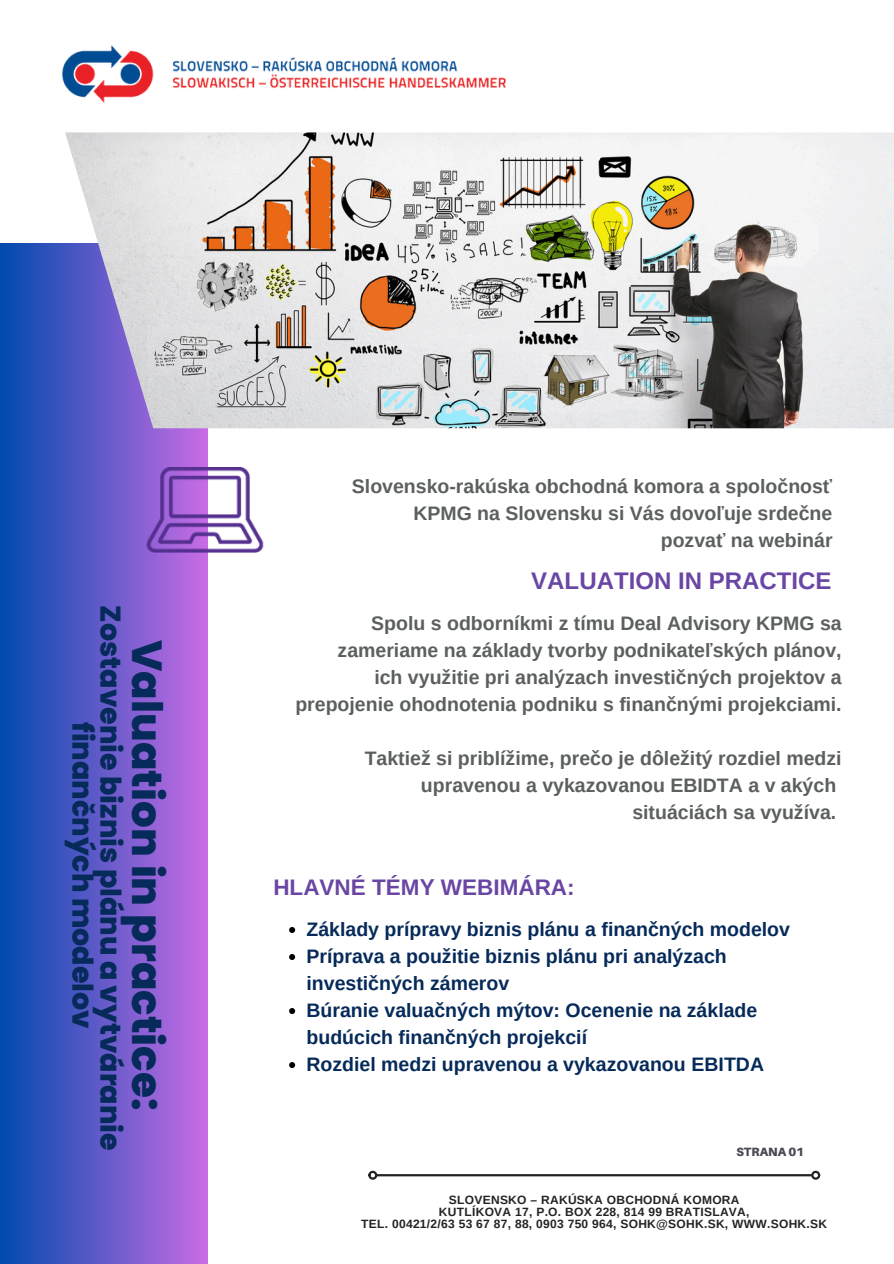
<style>
.page{position:relative;width:894px;height:1264px;background:#fff}
.page>*{position:absolute;margin:0;border:0;box-sizing:border-box;transform-origin:0 0}
.t1{font:800 42px "Poppins";color:#062a59}
.t2{font:800 28.5px/28.2px "Poppins";color:#062a59;text-align:center}
.t3{font:700 24px "Arimo";color:#6a46a4}
.t4{font:700 22.5px "Arimo";color:#6a46a4}
.t5{font:700 19.5px/27px "Arimo";color:#5c5f60;text-align:right}
.t6{font:700 19.5px/27px "Arimo";color:#062a59}
.t7{font:700 12px "Arimo";letter-spacing:.025em;color:#232323}
.t8{font:900 12px "Aileron";color:#4b4953}
</style>
<div class="page">
<div style="left:0;top:0;width:208px;height:1263px;background:linear-gradient(to right,#004aad,#c86ce5)"></div>
<div style="left:0;top:0;width:893px;height:243px;background:#fff"></div>
<hr style="left:376px;top:1174px;width:435px;height:2px;background:#232323">
<div style="left:368px;top:1170px;width:9px;height:9px;border:2px solid #232323;border-radius:50%"></div>
<div style="left:811px;top:1170px;width:9px;height:9px;border:2px solid #232323;border-radius:50%"></div>
<img style="left:62px;top:45px;width:444px;height:58px">
<img style="left:65px;top:132px;width:828px;height:296px">
<img style="left:145px;top:467px;width:119px;height:86px">
<svg style="left:289px;top:927px;width:6px;height:6px"></svg>
<svg style="left:289px;top:954px;width:6px;height:6px"></svg>
<svg style="left:289px;top:1008px;width:6px;height:6px"></svg>
<svg style="left:289px;top:1062px;width:6px;height:6px"></svg>
<p class="t2" style="left:125px;top:605px;width:546px;rotate:90deg">Zostavenie biznis plánu a vytváranie finančných modelov</p>
<p class="t1" style="left:176px;top:640px;width:472px;rotate:90deg">Valuation in practice:</p>
<h2 class="t5" style="left:352px;top:472px;width:482px">Slovensko-rakúska obchodná komora a spoločnosť<br>KPMG na Slovensku si Vás dovoľuje srdečne pozvať na webinár</h2>
<p class="t3" style="left:531px;top:567px;width:301px">VALUATION IN PRACTICE</p>
<p class="t5" style="left:295px;top:610px;width:547px">Spolu s odborníkmi z tímu Deal Advisory KPMG sa zameriame na základy tvorby podnikateľských plánov,<br>ich využitie pri analýzach investičných projektov a prepojenie ohodnotenia podniku s finančnými projekciami.</p>
<p class="t5" style="left:364px;top:745px;width:478px">Taktiež si priblížime, prečo je dôležitý rozdiel medzi upravenou a vykazovanou EBIDTA a v akých situáciách sa využíva.</p>
<p class="t4" style="left:273px;top:875px;width:303px">HLAVNÉ TÉMY WEBIMÁRA:</p>
<p class="t6" style="left:306px;top:915px;width:485px">Základy prípravy biznis plánu a finančných modelov</p>
<p class="t6" style="left:306px;top:942px;width:421px">Príprava a použitie biznis plánu pri analýzach investičných zámerov</p>
<p class="t6" style="left:306px;top:996px;width:459px">Búranie valuačných mýtov: Ocenenie na základe budúcich finančných projekcií<br>Rozdiel medzi upravenou a vykazovanou EBITDA</p>
<h3 class="t8" style="left:736px;top:1144px;width:69px">STRANA 01</h3>
<h3 class="t7" style="left:449px;top:1193px;width:292px">SLOVENSKO – RAKÚSKA OBCHODNÁ KOMORA</h3>
<h2 class="t7" style="left:439px;top:1205px;width:312px">KUTLÍKOVA 17, P.O. BOX 228, 814 99 BRATISLAVA,</h2>
<h3 class="t7" style="left:361px;top:1217px;width:467px">TEL. 00421/2/63 53 67 87, 88, 0903 750 964, SOHK@SOHK.SK, WWW.SOHK.SK</h3>
</div>
